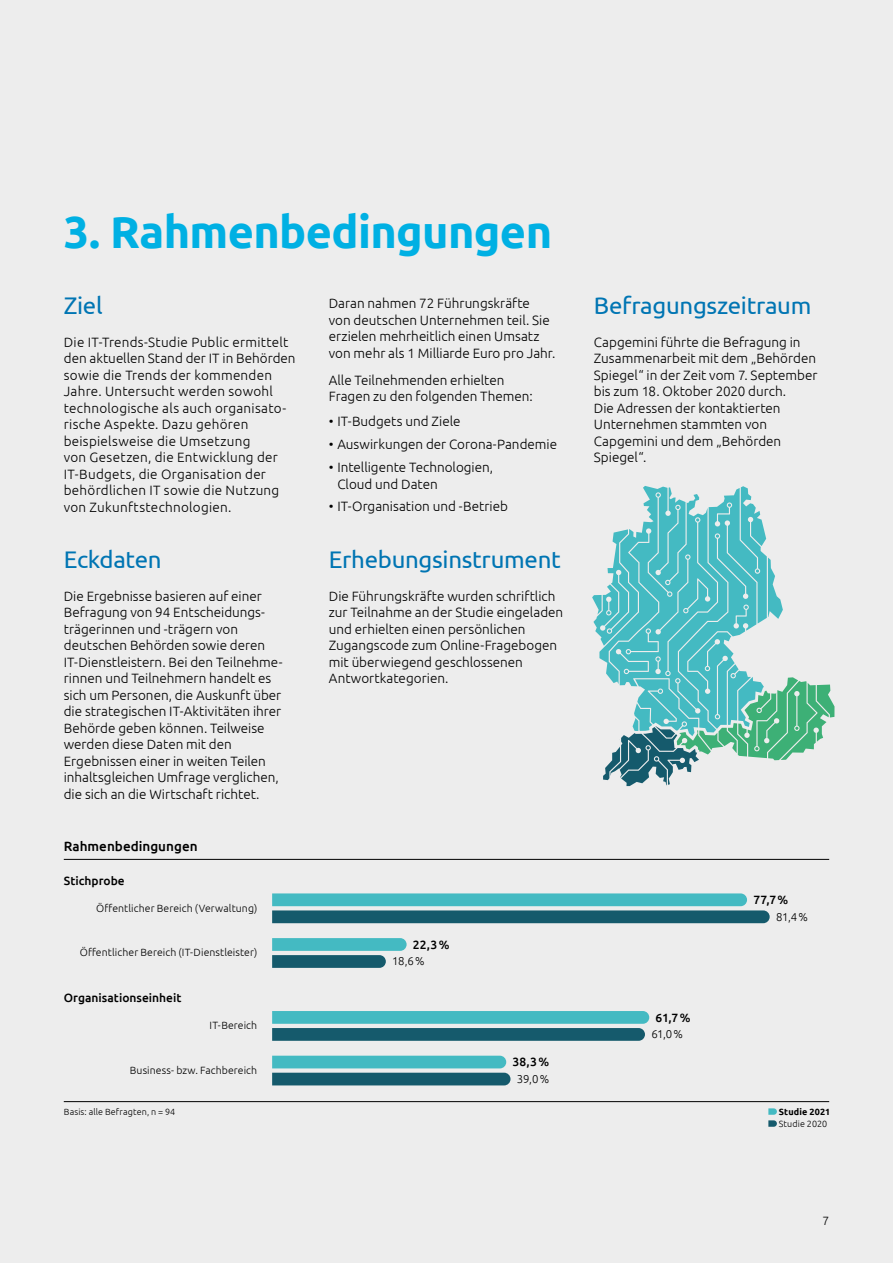
<style>
.page{position:relative;width:893px;height:1263px;background:#ededed}
.page>*{position:absolute;margin:0;border:0;box-sizing:border-box;transform-origin:0 0}
.t1{font:700 45px "Ubuntu";letter-spacing:-.015em;color:#00b0e3}
.t2{font:24px "Ubuntu";letter-spacing:-.015em;color:#0075b3}
.t3{font:300 13.5px/16.5px "Ubuntu";color:#000}
.t4{font:300 13.5px/16.5px "Ubuntu";letter-spacing:.02em;color:#000}
.t5{font:500 13.5px "Ubuntu";color:#000}
.t6{font:500 12px "Ubuntu";color:#000}
.t7{font:300 12px "Ubuntu";color:#000}
.t8{font:300 11.4px "Ubuntu";letter-spacing:-.03em;color:#000}
.t9{font:300 10.5px "Ubuntu";letter-spacing:.01em;color:#000}
.t10{font:300 9px "Ubuntu";letter-spacing:.015em;color:#000}
.t11{font:700 9px "Ubuntu";letter-spacing:.02em;color:#000}
</style>
<div class="page">
<hr style="left:64px;top:859px;width:765px;height:1px;background:#000">
<svg style="left:272px;top:1011px;width:377px;height:30px;background:#4a99a4"></svg>
<svg style="left:272px;top:1056px;width:238px;height:29px;background:#4a99a4"></svg>
<svg style="left:272px;top:938px;width:135px;height:30px"></svg>
<svg style="left:272px;top:893px;width:498px;height:30px;background:#4e9ba5"></svg>
<hr style="left:64px;top:1101px;width:765px;height:1px;background:#000">
<svg style="left:768px;top:1108px;width:9px;height:19px"></svg>
<svg style="left:603px;top:677px;width:231px;height:109px"></svg>
<svg style="left:592px;top:486px;width:191px;height:250px;fill:#44bac2"></svg>
<h1 class="t1" style="left:64px;top:204px;width:490px">3. Rahmenbedingungen</h1>
<h2 class="t2" style="left:64px;top:291px;width:40px">Ziel</h2>
<p class="t4" style="left:64px;top:333px;width:233px">Die IT-Trends-Studie Public ermittelt den aktuellen Stand der IT in Behörden sowie die Trends der kommenden Jahre. Untersucht werden sowohl technologische als auch organisato&shy;rische Aspekte. Dazu gehören beispielsweise die Umsetzung<br>von Gesetzen, die Entwicklung der IT-Budgets, die Organisation der behördlichen IT sowie die Nutzung von Zukunftstechnologien.</p>
<h2 class="t2" style="left:64px;top:545px;width:99px">Eckdaten</h2>
<p class="t3" style="left:64px;top:587px;width:220px">Die Ergebnisse basieren auf einer Befragung von 94 Entscheidungs&shy;trägerinnen und -trägern von deutschen Behörden sowie deren IT-Dienstleistern. Bei den Teilnehme&shy;rinnen und Teilnehmern handelt es sich um Personen, die Auskunft über die strategischen IT-Aktivitäten ihrer Behörde geben können. Teilweise werden diese Daten mit den Ergebnissen einer in weiten Teilen inhaltsgleichen Umfrage verglichen, die sich an die Wirtschaft richtet.</p>
<p class="t5" style="left:64px;top:837px;width:135px">Rahmenbedingungen</p>
<p class="t6" style="left:64px;top:873px;width:62px">Stichprobe</p>
<p class="t9" style="left:96px;top:902px;width:163px">Öffentlicher Bereich (Verwaltung)</p>
<p class="t9" style="left:80px;top:946px;width:179px">Öffentlicher Bereich (IT-Dienstleister)</p>
<p class="t6" style="left:64px;top:990px;width:119px">Organisationseinheit</p>
<p class="t9" style="left:210px;top:1019px;width:49px">IT-Bereich</p>
<p class="t9" style="left:130px;top:1064px;width:129px">Business- bzw. Fachbereich</p>
<p class="t3" style="left:329px;top:295px;width:228px">Daran nahmen 72 Führungskräfte<br>von deutschen Unternehmen teil. Sie erzielen mehrheitlich einen Umsatz von mehr als 1 Milliarde Euro pro Jahr.</p>
<p class="t3" style="left:329px;top:371px;width:205px">Alle Teilnehmenden erhielten<br>Fragen zu den folgenden Themen:</p>
<p class="t3" style="left:329px;top:413px;width:133px">• IT-Budgets und Ziele</p>
<p class="t3" style="left:329px;top:436px;width:230px">• Auswirkungen der Corona-Pandemie</p>
<p class="t3" style="left:337px;top:459px;width:157px;text-indent:-9px">• Intelligente Technologien,<br>Cloud und Daten</p>
<p class="t3" style="left:329px;top:498px;width:181px">• IT-Organisation und -Betrieb</p>
<h2 class="t2" style="left:329px;top:545px;width:233px">Erhebungsinstrument</h2>
<p class="t3" style="left:329px;top:587px;width:236px">Die Führungskräfte wurden schriftlich zur Teilnahme an der Studie eingeladen und erhielten einen persönlichen Zugangscode zum Online-Fragebogen mit überwiegend geschlossenen Antwortkategorien.</p>
<p class="t6" style="left:413px;top:937px;width:38px">22,3%</p>
<p class="t8" style="left:392px;top:954px;width:34px">18,6%</p>
<p class="t6" style="left:513px;top:1054px;width:38px">38,3%</p>
<p class="t8" style="left:517px;top:1072px;width:34px">39,0%</p>
<h2 class="t2" style="left:594px;top:291px;width:219px">Befragungszeitraum</h2>
<p class="t3" style="left:594px;top:333px;width:225px">Capgemini führte die Befragung in<br>Zusammenarbeit mit dem „Behörden<br>Spiegel“ in der Zeit vom 7. September bis zum 18. Oktober 2020 durch.<br>Die Adressen der kontaktierten<br>Unternehmen stammten von<br>Capgemini und dem „Behörden<br>Spiegel“.</p>
<p class="t6" style="left:656px;top:1010px;width:36px">61,7%</p>
<p class="t8" style="left:651px;top:1027px;width:33px">61,0%</p>
<p class="t6" style="left:753px;top:892px;width:36px">77,7%</p>
<p class="t8" style="left:776px;top:910px;width:34px">81,4%</p>
<p class="t10" style="left:64px;top:1106px;width:113px">Basis: alle Befragten, n = 94</p>
<p class="t11" style="left:779px;top:1106px;width:53px">Studie 2021</p>
<p class="t10" style="left:779px;top:1118px;width:50px">Studie 2020</p>
<p class="t7" style="left:822px;top:1213px;width:8px">7</p>
</div>
